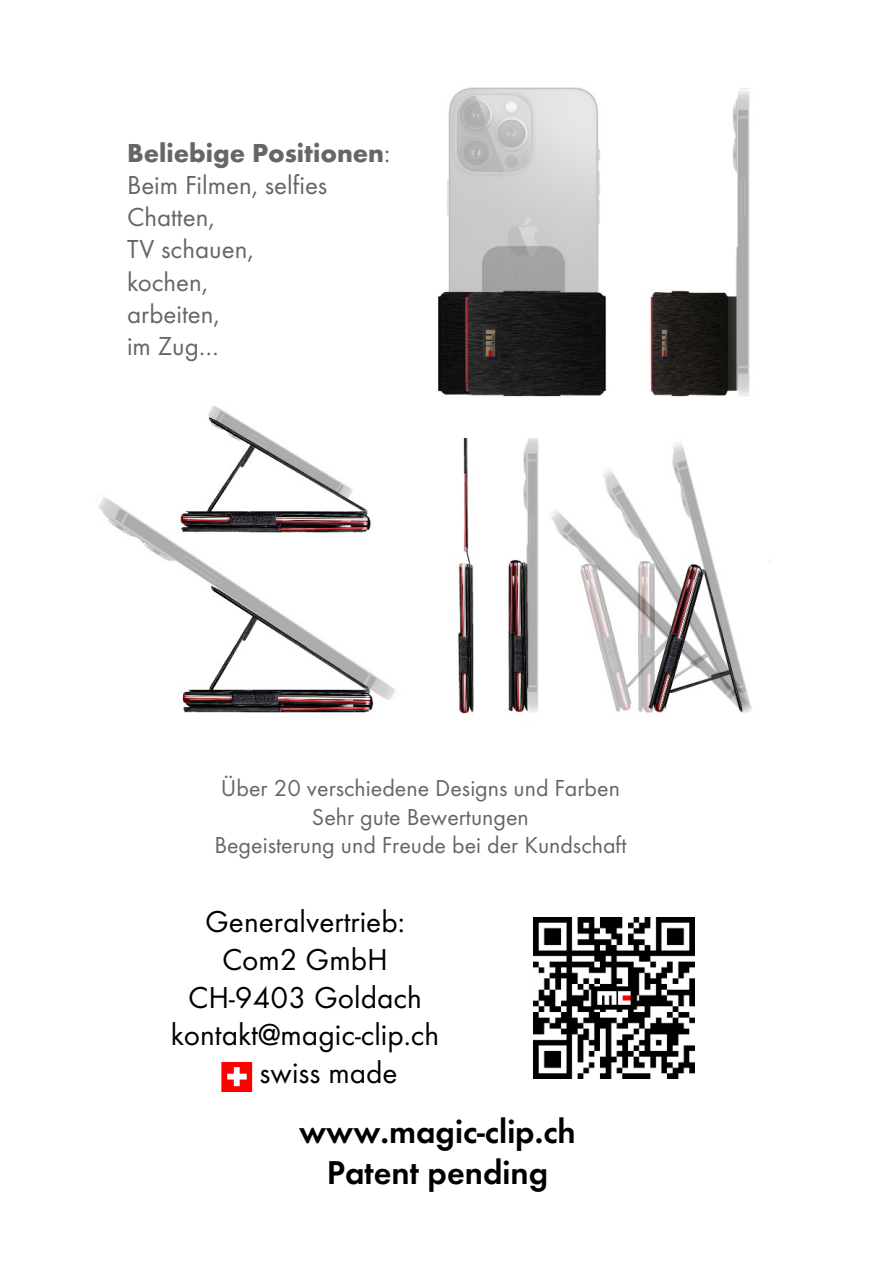
<style>
.page{position:relative;width:893px;height:1263px;background:#fff}
.page>*{position:absolute;margin:0;border:0;box-sizing:border-box;transform-origin:0 0}
.t1{font:34.2px/41px "Futura TOT Dem";color:#000;text-align:center}
.t2{font:31.35px "Futura TOT Boo";color:#000}
.t3{font:27px/32.4px "Futura TOT Boo";color:#666}
.t4{font:700 27px "Futura TOT";color:#666}
.t5{font:24px/28.8px "Futura TOT Boo";color:#666;text-align:center}
.s1{font-family:"Futura TOT Boo";font-weight:400}
</style>
<div class="page">
<img style="left:533px;top:917px;width:162px;height:162px">
<img style="left:221px;top:1062px;width:32px;height:30px">
<img style="left:97px;top:406px;width:300px;height:307px">
<img style="left:458px;top:438px;width:312px;height:276px">
<img style="left:390px;top:87px;width:360px;height:350px">
<p class="t4" style="left:127px;top:142px;width:265px">Beliebige Positionen<span class="s1">:</span></p>
<p class="t3" style="left:127px;top:171px;width:202px">Beim Filmen, selfies<br>Chatten,<br>TV schauen, kochen,<br>arbeiten,<br>im Zug…</p>
<p class="t5" style="left:214px;top:776px;width:414px">Über 20 verschiedene Designs und Farben<br>Sehr gute Bewertungen<br>Begeisterung und Freude bei der Kundschaft</p>
<h2 class="t2" style="left:205px;top:909px;width:201px">Generalvertrieb:</h2>
<h2 class="t2" style="left:222px;top:947px;width:167px">Com2 GmbH</h2>
<h2 class="t2" style="left:188px;top:985px;width:235px">CH-9403 Goldach</h2>
<h2 class="t2" style="left:171px;top:1022px;width:270px">kontakt@magic-clip.ch</h2>
<h2 class="t2" style="left:260px;top:1060px;width:140px">swiss made</h2>
<h1 class="t1" style="left:299px;top:1114px;width:278px">www.magic-clip.ch<br>Patent pending</h1>
</div>
